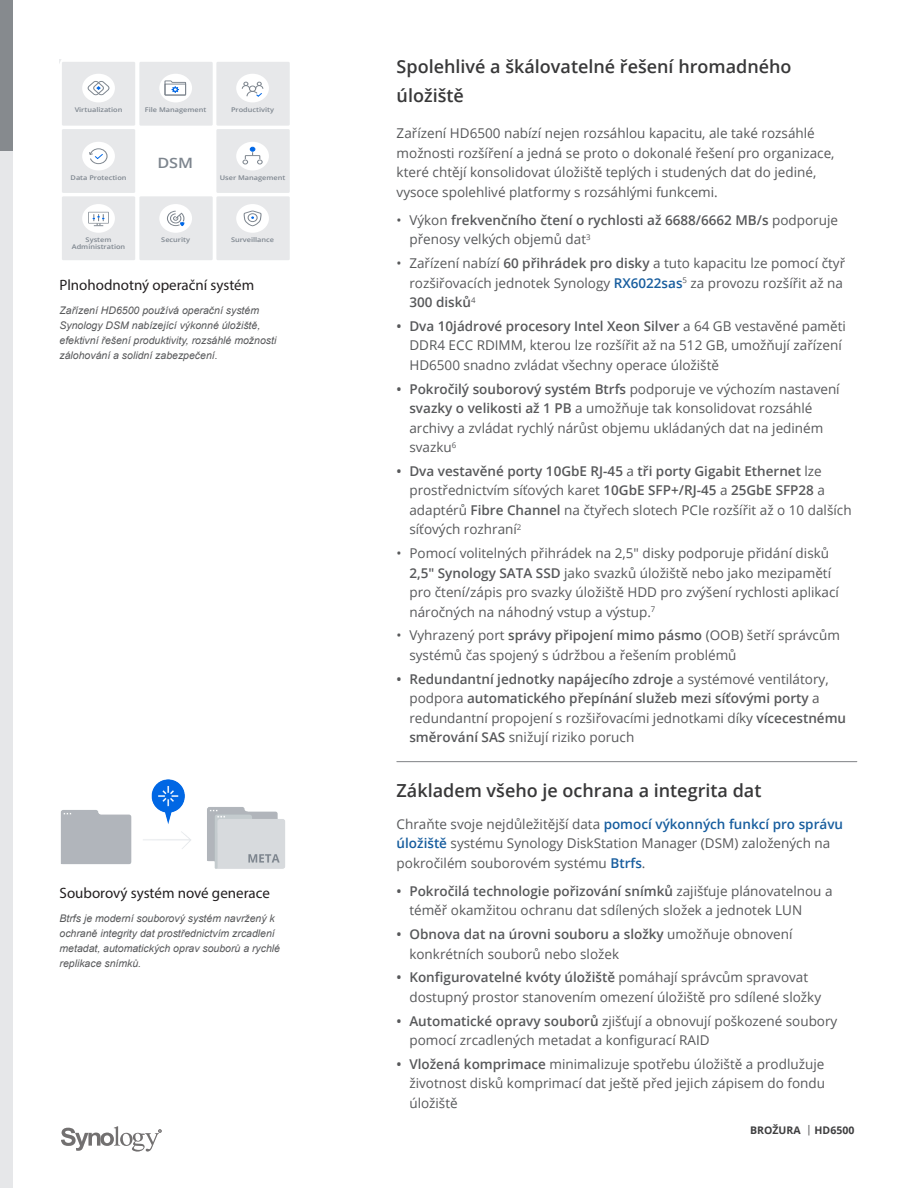
<style>
.page{position:relative;width:918px;height:1188px;background:#fff}
.page>*{position:absolute;margin:0;border:0;box-sizing:border-box;transform-origin:0 0}
.Chapter_Title{font:600 18px/28.5px "Open Sans";color:#383839}
.Body_Bullet{font:600 18px "Open Sans";color:#383839}
.Graphic_Title{font:15px "Myriad Pro";color:#231f20}
.t1{font:600 14.25px "Open Sans";color:#7d858e;scale:1.14 1}
.Body_Content{font:13.5px/19.5px "Open Sans";color:#57585a}
.t2{font:600 13.5px/19.5px "Open Sans";color:#57585a}
.Chapter_Title-2{font:13.5px/19.5px "Open Sans";color:#57585a}
.Graphic_Text{font:italic 10.5px/15px "Arial";color:#57585a}
.t3{font:700 10.5px "Open Sans";color:#3e3e3f}
.t4{font:600 6.45px/7.8px "Open Sans";color:#7d858e;text-align:center;scale:1.14 1}
.s1{font-weight:400}
.s2{font-weight:600}
.s3{font-weight:600;color:#175d9e}
</style>
<div class="page">
<div style="left:0;top:150px;width:13px;height:1038px;background:#e6e7e9"></div>
<div style="left:0;top:0;width:13px;height:150px;background:#868a8e"></div>
<svg style="left:61px;top:1126px;width:101px;height:26px"></svg>
<hr style="left:397px;top:761px;width:460px;height:1px;background:#808285">
<div style="left:216px;top:196px;width:74px;height:64px;background:#e7e8ea"></div>
<div style="left:62px;top:62px;width:73px;height:64px;background:#e7e8ea"></div>
<div style="left:216px;top:62px;width:74px;height:64px;background:#e7e8ea"></div>
<div style="left:139px;top:62px;width:74px;height:64px;background:#e7e8ea"></div>
<div style="left:62px;top:129px;width:73px;height:64px;background:#e7e8ea"></div>
<div style="left:216px;top:129px;width:74px;height:64px;background:#e7e8ea"></div>
<div style="left:62px;top:196px;width:73px;height:64px;background:#e7e8ea"></div>
<div style="left:139px;top:196px;width:74px;height:64px;background:#e7e8ea"></div>
<div style="left:82px;top:74px;width:33px;height:28px;background:#fff;border-radius:50%"></div>
<div style="left:236px;top:74px;width:33px;height:28px;background:#fff;border-radius:50%"></div>
<div style="left:82px;top:142px;width:33px;height:28px;background:#fff;border-radius:50%"></div>
<div style="left:236px;top:142px;width:33px;height:28px;background:#fff;border-radius:50%"></div>
<div style="left:82px;top:204px;width:33px;height:29px;background:#fff;border-radius:50%"></div>
<div style="left:159px;top:74px;width:33px;height:28px;background:#fff;border-radius:50%"></div>
<svg style="left:164px;top:80px;width:22px;height:16px"></svg>
<svg style="left:242px;top:82px;width:22px;height:15px"></svg>
<svg style="left:243px;top:147px;width:19px;height:17px"></svg>
<svg style="left:89px;top:148px;width:19px;height:16px"></svg>
<div style="left:236px;top:204px;width:33px;height:29px;background:#fff;border-radius:50%"></div>
<svg style="left:243px;top:210px;width:19px;height:17px"></svg>
<svg style="left:88px;top:212px;width:21px;height:14px"></svg>
<div style="left:159px;top:204px;width:33px;height:29px;background:#fff;border-radius:50%"></div>
<svg style="left:167px;top:211px;width:18px;height:15px"></svg>
<svg style="left:87px;top:81px;width:23px;height:15px"></svg>
<img style="left:60px;top:779px;width:225px;height:90px">
<p class="t4" style="left:75px;top:105px;width:43px">Virtualization</p>
<p class="t4" style="left:145px;top:105px;width:55px">File Management</p>
<p class="t4" style="left:231px;top:105px;width:39px">Productivity</p>
<p class="t1" style="left:157px;top:153px;width:33px">DSM</p>
<p class="t4" style="left:71px;top:174px;width:51px">Data Protection</p>
<p class="t4" style="left:220px;top:174px;width:59px">User Management</p>
<p class="t4" style="left:72px;top:235px;width:48px">System<br>Administration</p>
<p class="t4" style="left:161px;top:235px;width:27px">Security</p>
<p class="t4" style="left:231px;top:235px;width:39px">Surveillance</p>
<p class="Graphic_Title" style="left:60px;top:276px;width:196px">Plnohodnotný operační systém</p>
<p class="Graphic_Text" style="left:60px;top:303px;width:218px">Zařízení HD6500 používá operační systém Synology DSM nabízející výkonné úložiště, efektivní řešení produktivity, rozsáhlé možnosti zálohování a solidní zabezpečení.</p>
<p class="Graphic_Title" style="left:60px;top:884px;width:212px">Souborový systém nové generace</p>
<p class="Graphic_Text" style="left:60px;top:911px;width:222px">Btrfs je moderní souborový systém navržený k ochraně integrity dat prostřednictvím zrcadlení metadat, automatických oprav souborů a rychlé replikace snímků.</p>
<p class="Chapter_Title" style="left:397px;top:52px;width:396px">Spolehlivé a škálovatelné řešení hromadného úložiště</p>
<p class="Body_Content" style="left:397px;top:123px;width:439px">Zařízení HD6500 nabízí nejen rozsáhlou kapacitu, ale také rozsáhlé možnosti rozšíření a jedná se proto o dokonalé řešení pro organizace, které chtějí konsolidovat úložiště teplých i studených dat do jediné, vysoce spolehlivé platformy s rozsáhlými funkcemi.</p>
<p class="t2" style="left:409px;top:210px;width:430px;text-indent:-13px"><span class="s1">• Výkon</span> frekvenčního čtení o rychlosti až 6688/6662 MB/s <span class="s1">podporuje přenosy velkých objemů dat</span><sup>3</sup></p>
<p class="Body_Content" style="left:409px;top:253px;width:437px;text-indent:-13px">• Zařízení nabízí <span class="s2">60 přihrádek pro disky</span> a tuto kapacitu lze pomocí čtyř rozšiřovacích jednotek Synology <span class="s3">RX6022sas</span><sup>5</sup> za provozu rozšířit až na<br><span class="s2">300 disků</span><sup>4</sup></p>
<p class="Body_Content" style="left:409px;top:316px;width:438px;text-indent:-13px"><span class="s2">• Dva 10jádrové procesory Intel Xeon Silver</span> a 64 GB vestavěné paměti<br>DDR4 ECC RDIMM, kterou lze rozšířit až na 512 GB, umožňují zařízení<br>HD6500 snadno zvládat všechny operace úložiště</p>
<p class="Body_Content" style="left:409px;top:379px;width:432px;text-indent:-13px"><span class="s2">• Pokročilý souborový systém Btrfs</span> podporuje ve výchozím nastavení <span class="s2">svazky o velikosti až 1 PB</span> a umožňuje tak konsolidovat rozsáhlé archivy a zvládat rychlý nárůst objemu ukládaných dat na jediném svazku<sup>6</sup></p>
<p class="Body_Content" style="left:409px;top:461px;width:444px;text-indent:-13px"><span class="s2">• Dva vestavěné porty 10GbE RJ-45</span> a <span class="s2">tři porty Gigabit Ethernet</span> lze prostřednictvím síťových karet <span class="s2">10GbE SFP+/RJ-45</span> a <span class="s2">25GbE SFP28</span> a adaptérů <span class="s2">Fibre Channel</span> na čtyřech slotech PCIe rozšířit až o 10 dalších síťových rozhraní<sup>2</sup></p>
<p class="Body_Content" style="left:409px;top:543px;width:431px;text-indent:-13px">• Pomocí volitelných přihrádek na 2,5" disky podporuje přidání disků <span class="s2">2,5" Synology SATA SSD</span> jako svazků úložiště nebo jako mezipamětí pro čtení/zápis pro svazky úložiště HDD pro zvýšení rychlosti aplikací náročných na náhodný vstup a výstup.<sup>7</sup></p>
<p class="Body_Content" style="left:409px;top:625px;width:432px;text-indent:-13px">• Vyhrazený port <span class="s2">správy připojení mimo pásmo</span> (OOB) šetří správcům systémů čas spojený s údržbou a řešením problémů</p>
<p class="t2" style="left:409px;top:669px;width:438px;text-indent:-13px">• Redundantní jednotky napájecího zdroje <span class="s1">a systémové ventilátory, podpora</span> automatického přepínání služeb mezi síťovými porty <span class="s1">a redundantní propojení s rozšiřovacími jednotkami díky</span> vícecestnému směrování SAS <span class="s1">snižují riziko poruch</span></p>
<p class="Body_Bullet" style="left:397px;top:778px;width:366px">Základem všeho je ochrana a integrita dat</p>
<p class="Chapter_Title-2" style="left:397px;top:814px;width:448px">Chraňte svoje nejdůležitější data <span class="s3">pomocí výkonných funkcí pro správu úložiště</span> systému Synology DiskStation Manager (DSM) založených na pokročilém souborovém systému <span class="s3">Btrfs</span>.</p>
<p class="Body_Content" style="left:409px;top:881px;width:425px;text-indent:-13px"><span class="s2">• Pokročilá technologie pořizování snímků</span> zajišťuje plánovatelnou a téměř okamžitou ochranu dat sdílených složek a jednotek LUN</p>
<p class="Body_Content" style="left:409px;top:924px;width:385px;text-indent:-13px"><span class="s2">• Obnova dat na úrovni souboru a složky</span> umožňuje obnovení konkrétních souborů nebo složek</p>
<p class="Body_Content" style="left:409px;top:967px;width:413px;text-indent:-13px"><span class="s2">• Konfigurovatelné kvóty úložiště</span> pomáhají správcům spravovat dostupný prostor stanovením omezení úložiště pro sdílené složky</p>
<p class="Body_Content" style="left:409px;top:1011px;width:430px;text-indent:-13px"><span class="s2">• Automatické opravy souborů</span> zjišťují a obnovují poškozené soubory pomocí zrcadlených metadat a konfigurací RAID</p>
<p class="Body_Content" style="left:409px;top:1054px;width:417px;text-align:justify;text-indent:-13px"><span class="s2">• Vložená komprimace</span> minimalizuje spotřebu úložiště a prodlužuje životnost disků komprimací dat ještě před jejich zápisem do fondu úložiště</p>
<p class="t3" style="left:750px;top:1123px;width:106px">BROŽURA <span class="s1">|</span> HD6500</p>
</div>
